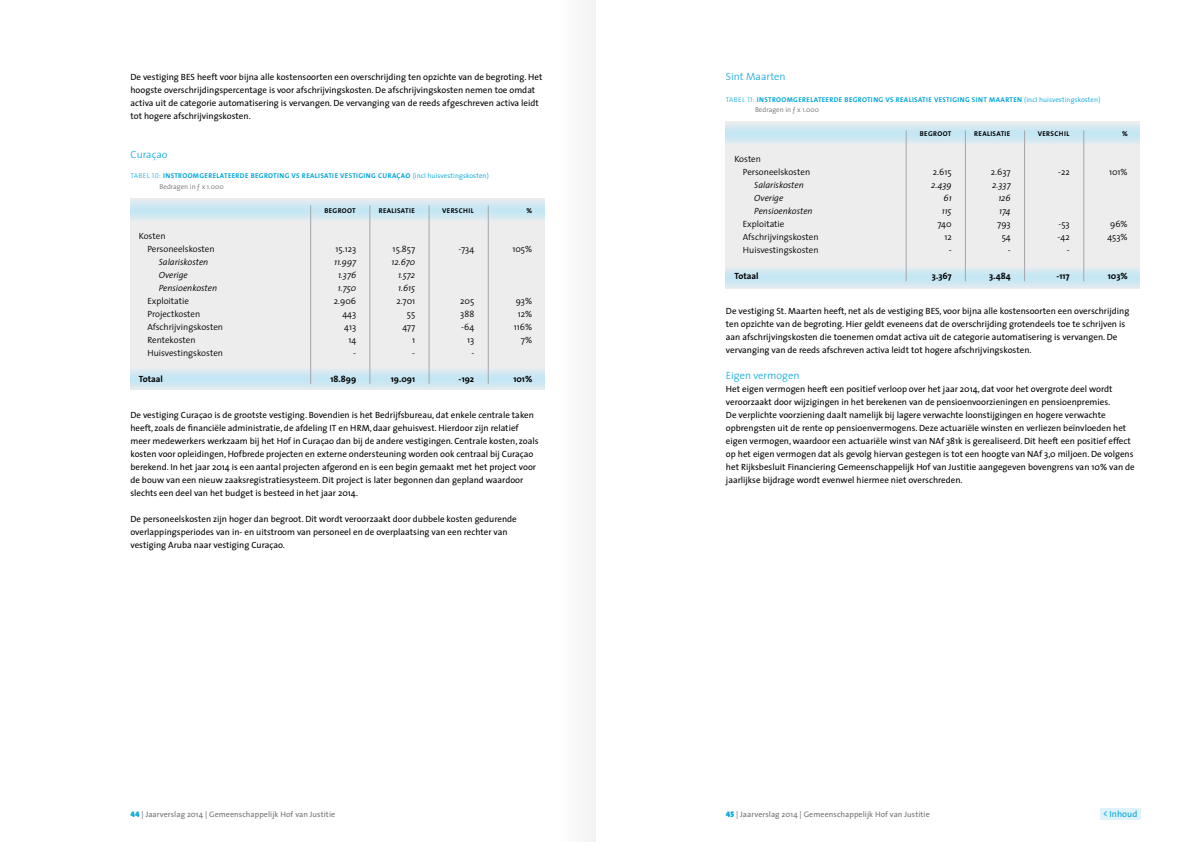
<style>
.page{position:relative;width:1191px;height:842px;background:#fff}
.page>*{position:absolute;margin:0;border:0;box-sizing:border-box;transform-origin:0 0}
.t1{font:300 10.5px "The Sans";color:#00a5da}
.t2{font:9px/13px "The Sans";color:#000}
.t3{font:300 9px/13px "The Sans";color:#000}
.t4{font:italic 300 9px "The Sans";color:#000}
.t5{font:700 9px "The Sans";color:#000}
.t6{font:9px "The Sans";color:#00a5da}
.t7{font:8px "The Sans";letter-spacing:.01em;color:#717073}
.t8{font:7px "The Sans Bold Caps";letter-spacing:.05em;color:#00a5da}
.t9{font:300 7px "The Sans";letter-spacing:.01em;color:#00a5da}
.t10{font:7px "The Sans Bold Caps";letter-spacing:.05em;color:#000}
.t11{font:300 7px "The Sans";color:#717073}
.s1{font-family:"The Sans Light Caps"}
.s2{font-family:"The Sans Bold Caps";font-weight:400}
.s3{font-family:"The Sans Semi Light Caps";font-weight:400}
.s4{font-family:"The Sans Black Caps";color:#00a5da}
</style>
<div class="page">
<div style="left:547px;top:0;width:48px;height:842px;background:#fafafa"></div>
<div style="left:1099px;top:808px;width:41px;height:11px;background:#e0f2f9"></div>
<div style="left:130px;top:198px;width:414px;height:179px;background:#ededee"></div>
<svg style="left:130px;top:367px;width:414px;height:23px"></svg>
<svg style="left:130px;top:201px;width:414px;height:20px"></svg>
<div style="left:726px;top:122px;width:414px;height:163px;background:#ededee"></div>
<svg style="left:726px;top:266px;width:414px;height:22px"></svg>
<svg style="left:726px;top:124px;width:414px;height:21px"></svg>
<hr style="left:488px;top:206px;width:1px;height:178px;background:#a5a5a9">
<hr style="left:1083px;top:130px;width:1px;height:151px;background:#a5a5a9">
<hr style="left:429px;top:206px;width:1px;height:178px;background:#a5a5a9">
<hr style="left:1024px;top:130px;width:1px;height:151px;background:#a5a5a9">
<hr style="left:370px;top:206px;width:1px;height:178px;background:#a5a5a9">
<hr style="left:965px;top:130px;width:1px;height:151px;background:#a5a5a9">
<hr style="left:310px;top:206px;width:1px;height:178px;background:#a5a5a9">
<hr style="left:906px;top:130px;width:1px;height:151px;background:#a5a5a9">
<p class="t2" style="left:130px;top:71px;width:413px">De vestiging BES heeft voor bijna alle kostensoorten een overschrijding ten opzichte van de begroting. Het hoogste overschrijdingspercentage is voor afschrijvingskosten. De afschrijvingskosten nemen toe omdat activa uit de categorie automatisering is vervangen. De vervanging van de reeds afgeschreven activa leidt tot hogere afschrijvingskosten.</p>
<p class="t1" style="left:130px;top:146px;width:39px">Curaçao</p>
<p class="t8" style="left:130px;top:170px;width:163px"><span class="s1">TABEL 10:</span> I NSTROOMGERELATEERDE BEGROTING VS</p>
<p class="t8" style="left:302px;top:170px;width:38px">REALISATIEVES</p>
<p class="t9" style="left:352px;top:170px;width:138px"><span class="s2">TIGING CURAÇAO</span> <span class="s3">(</span>incl huisvestingskosten<span class="s3">)</span></p>
<p class="t11" style="left:159px;top:181px;width:66px">Bedragen in ƒ x 1.000</p>
<p class="t3" style="left:147px;top:229px;width:69px;text-indent:-9px">Kosten<br>Personeelskosten</p>
<p class="t10" style="left:324px;top:205px;width:33px">BEGROOT</p>
<p class="t10" style="left:379px;top:205px;width:6px">REA</p>
<p class="t10" style="left:391px;top:205px;width:24px">LISATIE</p>
<p class="t10" style="left:442px;top:205px;width:33px">VERSCHIL</p>
<p class="t10" style="left:526px;top:205px;width:7px">%</p>
<p class="t3" style="left:335px;top:242px;width:22px">15.123</p>
<p class="t3" style="left:393px;top:242px;width:24px">15.857</p>
<p class="t3" style="left:458px;top:242px;width:17px">-734</p>
<p class="t3" style="left:512px;top:242px;width:21px">105%</p>
<p class="t4" style="left:159px;top:255px;width:51px">Salariskosten</p>
<p class="t4" style="left:334px;top:255px;width:24px">11.997</p>
<p class="t4" style="left:391px;top:255px;width:25px">12.670</p>
<p class="t4" style="left:159px;top:268px;width:31px">Overige</p>
<p class="t4" style="left:338px;top:268px;width:20px">1.376</p>
<p class="t4" style="left:398px;top:268px;width:19px">1.572</p>
<p class="t4" style="left:159px;top:281px;width:60px">Pensioenkosten</p>
<p class="t4" style="left:338px;top:281px;width:20px">1.750</p>
<p class="t4" style="left:398px;top:281px;width:19px">1.615</p>
<p class="t3" style="left:147px;top:294px;width:43px">Exploitatie</p>
<p class="t3" style="left:334px;top:294px;width:24px">2.906</p>
<p class="t3" style="left:396px;top:294px;width:20px">2.701</p>
<p class="t3" style="left:460px;top:294px;width:16px">205</p>
<p class="t3" style="left:516px;top:294px;width:18px">93%</p>
<p class="t3" style="left:147px;top:307px;width:54px">Projectkosten</p>
<p class="t3" style="left:342px;top:307px;width:15px">443</p>
<p class="t3" style="left:407px;top:307px;width:10px">55</p>
<p class="t3" style="left:460px;top:307px;width:16px">388</p>
<p class="t3" style="left:518px;top:307px;width:16px">12%</p>
<p class="t3" style="left:147px;top:320px;width:77px">Afschrijvingskosten</p>
<p class="t3" style="left:344px;top:320px;width:14px">413</p>
<p class="t3" style="left:402px;top:320px;width:14px">477</p>
<p class="t3" style="left:461px;top:320px;width:15px">-64</p>
<p class="t3" style="left:514px;top:320px;width:20px">116%</p>
<p class="t3" style="left:147px;top:333px;width:50px">Rentekosten</p>
<p class="t3" style="left:348px;top:333px;width:9px">14</p>
<p class="t3" style="left:412px;top:333px;width:5px">1</p>
<p class="t3" style="left:467px;top:333px;width:9px">13</p>
<p class="t3" style="left:521px;top:333px;width:13px">7%</p>
<p class="t3" style="left:147px;top:346px;width:77px">Huisvestingskosten</p>
<p class="t3" style="left:353px;top:346px;width:4px">-</p>
<p class="t3" style="left:412px;top:346px;width:4px">-</p>
<p class="t3" style="left:471px;top:346px;width:4px">-</p>
<p class="t5" style="left:139px;top:371px;width:26px">Totaal</p>
<p class="t5" style="left:330px;top:371px;width:27px">18.899</p>
<p class="t5" style="left:391px;top:371px;width:26px">19.091</p>
<p class="t5" style="left:458px;top:371px;width:17px">-192</p>
<p class="t5" style="left:513px;top:371px;width:20px">101%</p>
<p class="t2" style="left:130px;top:409px;width:410px">De vestiging Curaçao is de grootste vestiging. Bovendien is het Bedrijfsbureau, dat enkele centrale taken heeft, zoals de financiële administratie, de afdeling IT en HRM, daar gehuisvest. Hierdoor zijn relatief meer medewerkers werkzaam bij het Hof in Curaçao dan bij de andere vestigingen. Centrale kosten, zoals kosten voor opleidingen, Hofbrede projecten en externe ondersteuning worden ook centraal bij Curaçao berekend. In het jaar 2014 is een aantal projecten afgerond en is een begin gemaakt met het project voor de bouw van een nieuw zaaksregistratiesysteem. Dit project is later begonnen dan gepland waardoor slechts een deel van het budget is besteed in het jaar 2014.</p>
<p class="t2" style="left:130px;top:513px;width:388px">De personeelskosten zijn hoger dan begroot. Dit wordt veroorzaakt door dubbele kosten gedurende overlappingsperiodes van in- en uitstroom van personeel en de overplaatsing van een rechter van vestiging Aruba naar vestiging Curaçao.</p>
<p class="t1" style="left:726px;top:68px;width:61px">Sint Maarten</p>
<p class="t8" style="left:726px;top:93px;width:162px"><span class="s1">TABEL 11:</span> I NSTROOMGERELATEERDE BEGROTING VS</p>
<p class="t8" style="left:895px;top:93px;width:38px">REALISATIEVES</p>
<p class="t9" style="left:946px;top:93px;width:156px"><span class="s2">TIGING SINT MAARTE N</span> <span class="s3">(</span>incl huisvestingskosten<span class="s3">)</span></p>
<p class="t11" style="left:755px;top:104px;width:66px">Bedragen in ƒ x 1.000</p>
<p class="t3" style="left:743px;top:153px;width:69px;text-indent:-8px">Kosten<br>Personeelskosten</p>
<p class="t10" style="left:920px;top:128px;width:33px">BEGROOT</p>
<p class="t10" style="left:974px;top:128px;width:6px">REA</p>
<p class="t10" style="left:987px;top:128px;width:24px">LISATIE</p>
<p class="t10" style="left:1037px;top:128px;width:33px">VERSCHIL</p>
<p class="t10" style="left:1122px;top:128px;width:7px">%</p>
<p class="t3" style="left:933px;top:166px;width:20px">2.615</p>
<p class="t3" style="left:991px;top:166px;width:21px">2.637</p>
<p class="t3" style="left:1058px;top:166px;width:13px">-22</p>
<p class="t3" style="left:1109px;top:166px;width:20px">101%</p>
<p class="t4" style="left:754px;top:178px;width:51px">Salariskosten</p>
<p class="t4" style="left:931px;top:178px;width:22px">2.439</p>
<p class="t4" style="left:992px;top:178px;width:20px">2.337</p>
<p class="t4" style="left:754px;top:191px;width:31px">Overige</p>
<p class="t4" style="left:943px;top:191px;width:10px">61</p>
<p class="t4" style="left:998px;top:191px;width:14px">126</p>
<p class="t4" style="left:754px;top:204px;width:60px">Pensioenkosten</p>
<p class="t4" style="left:941px;top:204px;width:11px">115</p>
<p class="t4" style="left:999px;top:204px;width:13px">174</p>
<p class="t3" style="left:743px;top:218px;width:43px">Exploitatie</p>
<p class="t3" style="left:937px;top:218px;width:16px">740</p>
<p class="t3" style="left:997px;top:218px;width:15px">793</p>
<p class="t3" style="left:1058px;top:218px;width:13px">-53</p>
<p class="t3" style="left:1110px;top:218px;width:19px">96%</p>
<p class="t3" style="left:743px;top:231px;width:77px">Afschrijvingskosten</p>
<p class="t3" style="left:944px;top:231px;width:9px">12</p>
<p class="t3" style="left:1001px;top:231px;width:11px">54</p>
<p class="t3" style="left:1057px;top:231px;width:14px">-42</p>
<p class="t3" style="left:1107px;top:231px;width:22px">453%</p>
<p class="t3" style="left:743px;top:244px;width:77px">Huisvestingskosten</p>
<p class="t3" style="left:948px;top:244px;width:4px">-</p>
<p class="t3" style="left:1007px;top:244px;width:4px">-</p>
<p class="t3" style="left:1066px;top:244px;width:4px">-</p>
<p class="t5" style="left:734px;top:269px;width:26px">Totaal</p>
<p class="t5" style="left:932px;top:269px;width:21px">3.367</p>
<p class="t5" style="left:989px;top:269px;width:23px">3.484</p>
<p class="t5" style="left:1056px;top:269px;width:15px">-117</p>
<p class="t5" style="left:1107px;top:269px;width:21px">103%</p>
<p class="t2" style="left:726px;top:305px;width:405px">De vestiging St. Maarten heeft, net als de vestiging BES, voor bijna alle kostensoorten een overschrijding ten opzichte van de begroting. Hier geldt eveneens dat de overschrijding grotendeels toe te schrijven is aan afschrijvingskosten die toenemen omdat activa uit de categorie automatisering is vervangen. De vervanging van de reeds afschreven activa leidt tot hogere afschrijvingskosten.</p>
<p class="t1" style="left:726px;top:367px;width:75px">Eigen vermogen</p>
<p class="t2" style="left:726px;top:383px;width:410px">Het eigen vermogen heeft een positief verloop over het jaar 2014, dat voor het overgrote deel wordt veroorzaakt door wijzigingen in het berekenen van de pensioenvoorzieningen en pensioenpremies.<br>De verplichte voorziening daalt namelijk bij lagere verwachte loonstijgingen en hogere verwachte opbrengsten uit de rente op pensioenvermogens. Deze actuariële winsten en verliezen beïnvloeden het eigen vermogen, waardoor een actuariële winst van NAf 381k is gerealiseerd. Dit heeft een positief effect op het eigen vermogen dat als gevolg hiervan gestegen is tot een hoogte van NAf 3,0 miljoen. De volgens het Rijksbesluit Financiering Gemeenschappelijk Hof van Justitie aangegeven bovengrens van 10% van de jaarlijkse bijdrage wordt evenwel hiermee niet overschreden.</p>
<p class="t7" style="left:130px;top:807px;width:206px"><span class="s4">44</span> | Jaarverslag 2014 | Gemeenschappelijk Hof van Justitie</p>
<p class="t7" style="left:726px;top:807px;width:205px"><span class="s4">45</span> | Jaarverslag 2014 | Gemeenschappelijk Hof van Justitie</p>
<p class="t6" style="left:1103px;top:806px;width:36px">&lt; Inhoud</p>
</div>
